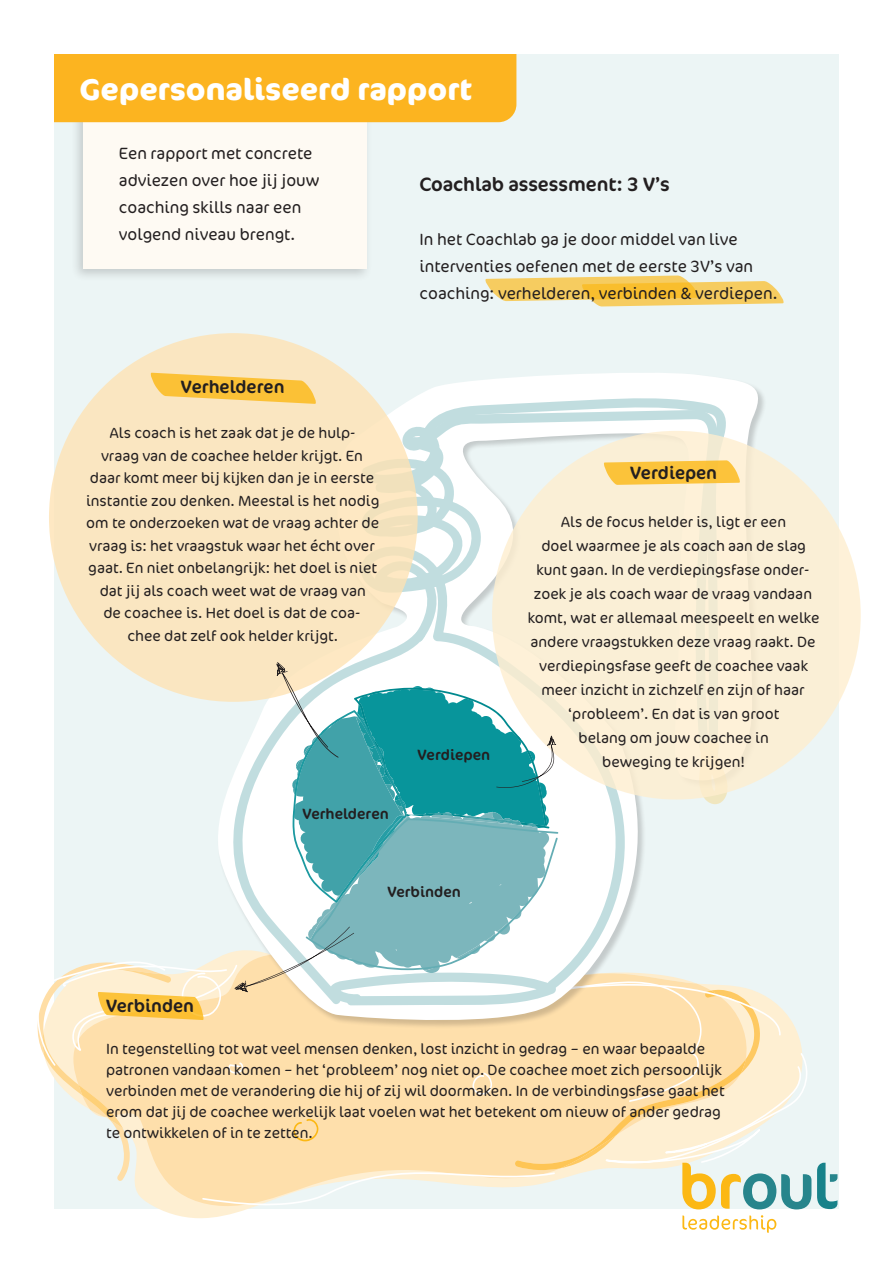
<style>
.page{position:relative;width:893px;height:1263px;background:#fff}
.page>*{position:absolute;margin:0;border:0;box-sizing:border-box;transform-origin:0 0}
.t1{font:700 30px "Cocon Pro";color:#fff}
.t2{font:19.5px "Cocon Pro";color:#231f20}
.t3{font:18px "Cocon Pro";color:#231f20}
.t4{font:300 16.5px/27px "Cocon Pro";color:#231f20}
.t5{font:300 15px/24px "Cocon Pro";color:#231f20;text-align:center}
.t6{font:15px "Cocon Pro";color:#231f20}
</style>
<div class="page">
<div style="left:54px;top:54px;width:785px;height:1137px;background:#ecf5f5"></div>
<div style="left:71px;top:88px;width:302px;height:195px;background:#231f20;opacity:.2"></div>
<div style="left:83px;top:92px;width:284px;height:177px;background:#fefaf3"></div>
<div style="left:54px;top:54px;width:462px;height:68px;background:#fcb420"></div>
<svg style="left:485px;top:275px;width:299px;height:32px"></svg>
<svg style="left:416px;top:373px;width:353px;height:83px;fill:#fff"></svg>
<svg style="left:357px;top:397px;width:369px;height:265px"></svg>
<div style="left:49px;top:333px;width:369px;height:369px;background:#fae6c1;border-radius:50%"></div>
<div style="left:492px;top:431px;width:369px;height:368px;background:#faefd6;border-radius:50%"></div>
<svg style="left:604px;top:460px;width:136px;height:25px"></svg>
<svg style="left:150px;top:372px;width:166px;height:32px"></svg>
<svg style="left:37px;top:662px;width:774px;height:547px"></svg>
<svg style="left:817px;top:1163px;width:20px;height:46px"></svg>
<svg style="left:682px;top:1215px;width:94px;height:18px"></svg>
<p class="t1" style="left:80px;top:69px;width:394px">Gepersonaliseerd rapport</p>
<p class="t4" style="left:119px;top:140px;width:202px">Een rapport met concrete adviezen over hoe jij jouw coaching skills naar een volgend niveau brengt.</p>
<p class="t2" style="left:420px;top:171px;width:252px">Coachlab assessment: 3 V’s</p>
<p class="t4" style="left:420px;top:225px;width:359px">In het Coachlab ga je door middel van live interventies oefenen met de eerste 3V’s van coaching: verhelderen, verbinden &amp; verdiepen.</p>
<p class="t3" style="left:181px;top:375px;width:105px">Verhelderen</p>
<p class="t5" style="left:86px;top:421px;width:295px;line-height:22.5px">Als coach is het zaak dat je de hulp-<br>vraag van de coachee helder krijgt. En daar komt meer bij kijken dan je in eerste instantie zou denken. Meestal is het nodig om te onderzoeken wat de vraag achter de vraag is: het vraagstuk waar het écht over gaat. En niet onbelangrijk: het doel is niet dat jij als coach weet wat de vraag van<br>de coachee is. Het doel is dat de coa&shy;chee dat zelf ook helder krijgt.</p>
<p class="t6" style="left:302px;top:804px;width:88px">Verhelderen</p>
<p class="t6" style="left:418px;top:745px;width:74px">Verdiepen</p>
<p class="t3" style="left:630px;top:460px;width:88px">Verdiepen</p>
<p class="t5" style="left:528px;top:509px;width:293px">Als de focus helder is, ligt er een<br>doel waarmee je als coach aan de slag kunt gaan. In de verdiepingsfase onder&shy;zoek je als coach waar de vraag vandaan komt, wat er allemaal meespeelt en welke andere vraagstukken deze vraag raakt. De verdiepingsfase geeft de coachee vaak meer inzicht in zichzelf en zijn of haar ‘probleem’. En dat is van groot<br>belang om jouw coachee in<br>beweging te krijgen!</p>
<p class="t6" style="left:387px;top:882px;width:75px">Verbinden</p>
<p class="t3" style="left:106px;top:993px;width:90px">Verbinden</p>
<p class="t5" style="left:106px;top:1038px;width:620px;line-height:21px;text-align:left">In tegenstelling tot wat veel mensen denken, lost inzicht in gedrag – en waar bepaalde patronen vandaan komen – het ‘probleem’ nog niet op. De coachee moet zich persoonlijk verbinden met de verandering die hij of zij wil doormaken. In de verbindingsfase gaat het erom dat jij de coachee werkelijk laat voelen wat het betekent om nieuw of ander gedrag te ontwikkelen of in te zetten.</p>
</div>
